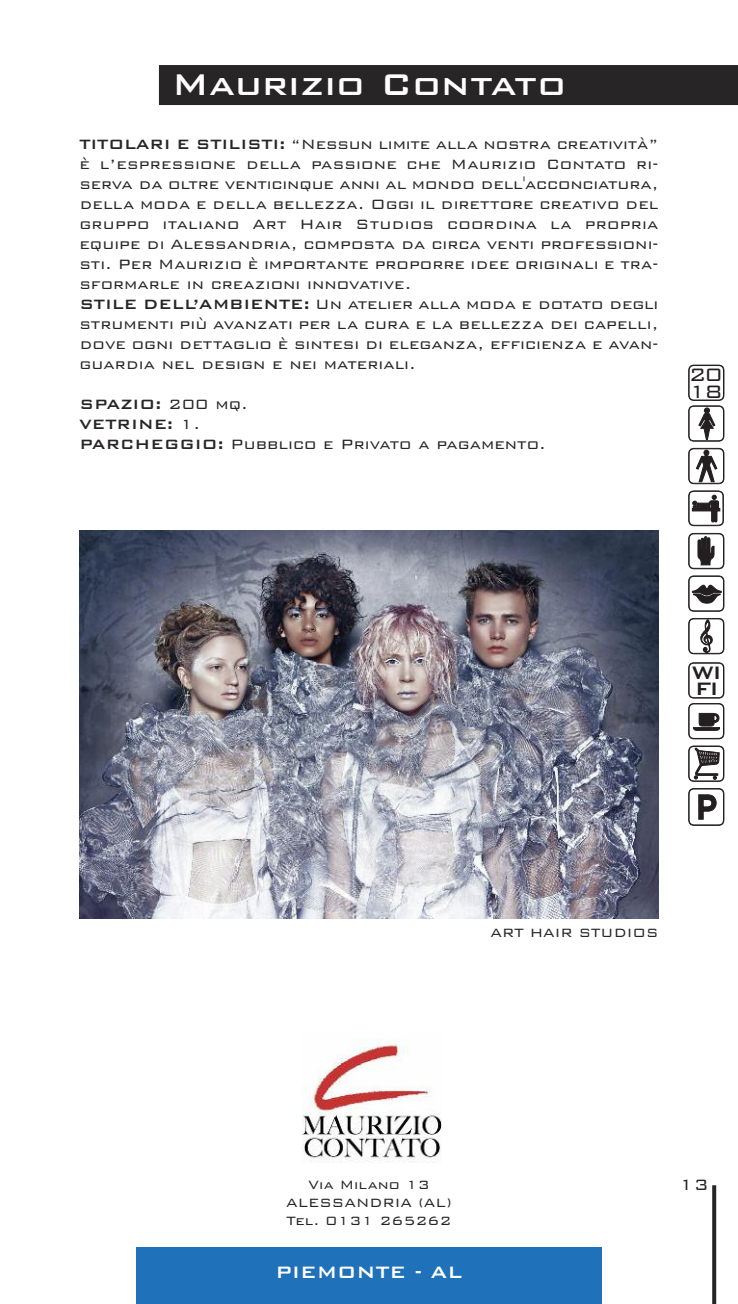
<style>
.page{position:relative;width:738px;height:1304px;background:#fff}
.page>*{position:absolute;margin:0;border:0;box-sizing:border-box;transform-origin:0 0}
.t1{font:500 40px "Bank Gothic BT";color:#fff}
.t2{font:300 24px "Bank Gothic BT";color:#231f20}
.t3{font:500 24px "Bank Gothic BT";color:#231f20}
.t4{font:500 22px "Bank Gothic BT";color:#fff}
.t5{font:300 20px "Bank Gothic BT";color:#272526}
.t6{font:300 18px/20px "Bank Gothic BT";color:#272526}
.t7{font:300 16px/18px "Bank Gothic BT";color:#272526;text-align:center}
.s1{font-weight:500}
</style>
<div class="page">
<div style="left:159px;top:65px;width:578px;height:40px;background:#272526"></div>
<svg style="left:712px;top:1185px;width:3px;height:119px"></svg>
<div style="left:136px;top:1247px;width:465px;height:57px;background:#1f71b9"></div>
<img style="left:79px;top:530px;width:579px;height:388px">
<img style="left:302px;top:1039px;width:139px;height:123px">
<div style="left:687px;top:365px;width:36px;height:36px;border:2px solid #231f20;border-radius:5px"></div>
<div style="left:688px;top:366px;width:35px;height:34px;background:#fff;border-radius:5px"></div>
<div style="left:688px;top:365px;width:35px;height:35px;border:1px solid #231f20;border-radius:5px"></div>
<div style="left:687px;top:405px;width:36px;height:37px;border:2px solid #231f20;border-radius:5px"></div>
<div style="left:688px;top:406px;width:35px;height:35px;background:#fff;border-radius:5px"></div>
<div style="left:688px;top:406px;width:35px;height:35px;border:1px solid #231f20;border-radius:5px"></div>
<svg style="left:697px;top:407px;width:17px;height:33px"></svg>
<div style="left:687px;top:448px;width:36px;height:36px;border:2px solid #231f20;border-radius:5px"></div>
<div style="left:688px;top:449px;width:35px;height:34px;background:#fff;border-radius:5px"></div>
<div style="left:688px;top:448px;width:35px;height:36px;border:1px solid #231f20;border-radius:5px"></div>
<svg style="left:695px;top:450px;width:22px;height:32px"></svg>
<svg style="left:688px;top:490px;width:35px;height:36px"></svg>
<div style="left:687px;top:533px;width:36px;height:36px;border:2px solid #231f20;border-radius:5px"></div>
<div style="left:688px;top:534px;width:35px;height:34px;background:#fff;border-radius:5px"></div>
<div style="left:688px;top:533px;width:35px;height:36px;border:1px solid #231f20;border-radius:5px"></div>
<svg style="left:697px;top:536px;width:17px;height:29px"></svg>
<div style="left:687px;top:575px;width:36px;height:37px;border:2px solid #231f20;border-radius:5px"></div>
<div style="left:688px;top:576px;width:35px;height:35px;background:#fff;border-radius:5px"></div>
<div style="left:688px;top:576px;width:35px;height:35px;border:1px solid #231f20;border-radius:5px"></div>
<svg style="left:691px;top:584px;width:30px;height:20px"></svg>
<div style="left:687px;top:618px;width:36px;height:36px;border:2px solid #231f20;border-radius:5px"></div>
<div style="left:688px;top:619px;width:35px;height:34px;background:#fff;border-radius:5px"></div>
<div style="left:688px;top:618px;width:35px;height:36px;border:1px solid #231f20;border-radius:5px"></div>
<svg style="left:700px;top:619px;width:12px;height:34px"></svg>
<div style="left:687px;top:662px;width:36px;height:37px;border:2px solid #231f20;border-radius:5px"></div>
<div style="left:688px;top:663px;width:35px;height:35px;background:#fff;border-radius:5px"></div>
<div style="left:688px;top:663px;width:35px;height:35px;border:1px solid #231f20;border-radius:5px"></div>
<div style="left:687px;top:703px;width:36px;height:36px;border:2px solid #231f20;border-radius:5px"></div>
<div style="left:688px;top:704px;width:35px;height:34px;background:#fff;border-radius:5px"></div>
<div style="left:688px;top:703px;width:35px;height:36px;border:1px solid #231f20;border-radius:5px"></div>
<svg style="left:693px;top:713px;width:26px;height:18px"></svg>
<div style="left:687px;top:746px;width:36px;height:36px;border:2px solid #231f20;border-radius:5px"></div>
<div style="left:688px;top:746px;width:35px;height:35px;background:#fff;border-radius:5px"></div>
<div style="left:688px;top:746px;width:35px;height:35px;border:1px solid #231f20;border-radius:5px"></div>
<svg style="left:693px;top:748px;width:26px;height:32px"></svg>
<div style="left:687px;top:788px;width:36px;height:38px;border:2px solid #231f20;border-radius:5px"></div>
<div style="left:688px;top:789px;width:35px;height:36px;background:#fff;border-radius:5px"></div>
<div style="left:688px;top:789px;width:35px;height:36px;border:1px solid #231f20;border-radius:5px"></div>
<svg style="left:698px;top:794px;width:18px;height:26px"></svg>
<h1 class="t1" style="left:172px;top:58px;width:396px">Maurizio Contato</h1>
<p class="t6" style="left:79px;top:133px;width:580px"><span class="s1">TITOLARI E STILISTI:</span> “Nessun limite alla nostra creatività” è l’espressione della passione che Maurizio Contato ri&shy;serva da oltre venticinque anni al mondo dell'acconciatura, della moda e della bellezza. Oggi il direttore creativo del gruppo italiano Art Hair Studios coordina la propria equipe di Alessandria, composta da circa venti professioni&shy;sti. Per Maurizio è importante proporre idee originali e tra&shy;sformarle in creazioni innovative.<br><span class="s1">STILE DELL’AMBIENTE:</span> Un atelier alla moda e dotato degli strumenti più avanzati per la cura e la bellezza dei capelli, dove ogni dettaglio è sintesi di eleganza, efficienza e avan&shy;guardia nel design e nei materiali.</p>
<p class="t6" style="left:79px;top:393px;width:467px"><span class="s1">SPAZIO:</span> 200 mq.<br><span class="s1">VETRINE:</span> 1.<br><span class="s1">PARCHEGGIO:</span> Pubblico e Privato a pagamento.</p>
<h2 class="t2" style="left:688px;top:359px;width:36px">20</h2>
<h2 class="t2" style="left:688px;top:375px;width:36px">18</h2>
<h2 class="t3" style="left:691px;top:656px;width:32px">WI</h2>
<h2 class="t3" style="left:694px;top:673px;width:26px">FI</h2>
<p class="t7" style="left:490px;top:922px;width:169px">ART HAIR STUDIOS</p>
<p class="t7" style="left:286px;top:1174px;width:167px">Via Milano 13<br>ALESSANDRIA (AL)<br>Tel. 0131 265262</p>
<p class="t4" style="left:275px;top:1258px;width:188px">PIEMONTE - AL</p>
<p class="t5" style="left:678px;top:1171px;width:31px">13</p>
</div>
